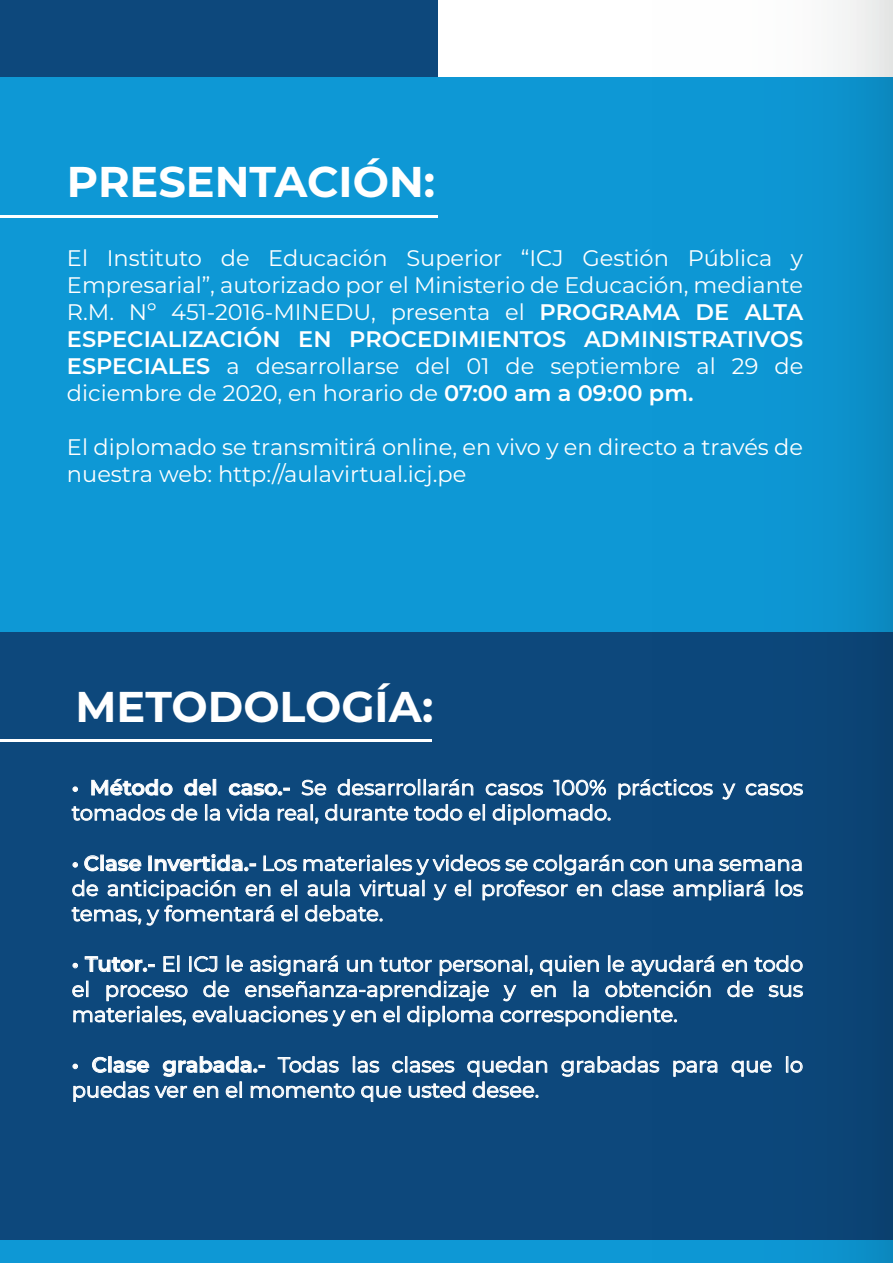
<style>
.page{position:relative;width:893px;height:1263px;background:#fff}
.page>*{position:absolute;margin:0;border:0;box-sizing:border-box;transform-origin:0 0}
.t1{font:700 43.05px "Montserrat";color:#fff}
.t2{font:22.5px/27px "Montserrat";color:#fff;text-align:justify}
.t3{font:21px/25.2px "Montserrat";color:#fff}
.s1{font-weight:600}
</style>
<div class="page">
<div style="left:0;top:0;width:437px;height:1263px;background:#0d487c"></div>
<div style="left:0;top:631px;width:893px;height:632px;background:#0d487c"></div>
<div style="left:0;top:77px;width:893px;height:554px;background:#0e98d5"></div>
<div style="left:0;top:1240px;width:893px;height:23px;background:#0e98d5"></div>
<svg style="left:548px;top:0;width:345px;height:1263px"></svg>
<svg style="left:73px;top:787px;width:5px;height:5px"></svg>
<svg style="left:91px;top:779px;width:82px;height:17px"></svg>
<svg style="left:184px;top:779px;width:27px;height:17px"></svg>
<svg style="left:229px;top:783px;width:61px;height:13px"></svg>
<svg style="left:302px;top:780px;width:24px;height:15px"></svg>
<svg style="left:338px;top:779px;width:135px;height:16px"></svg>
<svg style="left:486px;top:783px;width:57px;height:12px"></svg>
<svg style="left:553px;top:780px;width:53px;height:16px"></svg>
<svg style="left:618px;top:779px;width:95px;height:20px"></svg>
<svg style="left:722px;top:783px;width:13px;height:17px"></svg>
<svg style="left:746px;top:783px;width:57px;height:12px"></svg>
<svg style="left:72px;top:804px;width:93px;height:17px"></svg>
<svg style="left:171px;top:804px;width:26px;height:17px"></svg>
<svg style="left:205px;top:804px;width:15px;height:17px"></svg>
<svg style="left:226px;top:804px;width:43px;height:17px"></svg>
<svg style="left:278px;top:804px;width:40px;height:20px"></svg>
<svg style="left:325px;top:804px;width:83px;height:17px"></svg>
<svg style="left:414px;top:804px;width:48px;height:17px"></svg>
<svg style="left:469px;top:804px;width:16px;height:17px"></svg>
<svg style="left:493px;top:804px;width:117px;height:21px"></svg>
<svg style="left:73px;top:862px;width:5px;height:5px"></svg>
<svg style="left:84px;top:855px;width:15px;height:16px"></svg>
<div style="left:101px;top:855px;width:3px;height:16px;border:1px solid #fff"></div>
<svg style="left:106px;top:859px;width:35px;height:12px"></svg>
<div style="left:148px;top:856px;width:4px;height:15px;border:1px solid #fff"></div>
<svg style="left:155px;top:854px;width:101px;height:17px"></svg>
<svg style="left:263px;top:855px;width:34px;height:16px"></svg>
<svg style="left:675px;top:859px;width:38px;height:12px"></svg>
<svg style="left:719px;top:859px;width:83px;height:12px"></svg>
<svg style="left:281px;top:880px;width:16px;height:16px"></svg>
<svg style="left:673px;top:880px;width:91px;height:20px"></svg>
<svg style="left:776px;top:880px;width:27px;height:16px"></svg>
<svg style="left:72px;top:880px;width:202px;height:46px"></svg>
<svg style="left:281px;top:905px;width:16px;height:16px"></svg>
<svg style="left:304px;top:854px;width:363px;height:67px"></svg>
<svg style="left:722px;top:960px;width:25px;height:12px"></svg>
<svg style="left:754px;top:955px;width:49px;height:17px"></svg>
<svg style="left:727px;top:980px;width:26px;height:17px"></svg>
<svg style="left:768px;top:985px;width:35px;height:12px"></svg>
<svg style="left:72px;top:955px;width:642px;height:71px"></svg>
<svg style="left:73px;top:1064px;width:5px;height:5px"></svg>
<svg style="left:92px;top:1057px;width:15px;height:16px"></svg>
<div style="left:108px;top:1056px;width:3px;height:16px;border:1px solid #fff"></div>
<svg style="left:113px;top:1060px;width:36px;height:13px"></svg>
<svg style="left:561px;top:1056px;width:98px;height:21px"></svg>
<svg style="left:673px;top:1061px;width:44px;height:16px"></svg>
<svg style="left:732px;top:1061px;width:40px;height:16px"></svg>
<svg style="left:786px;top:1056px;width:17px;height:17px"></svg>
<svg style="left:73px;top:1081px;width:76px;height:21px"></svg>
<svg style="left:155px;top:1056px;width:392px;height:46px"></svg>
<hr style="left:0;top:215px;width:437px;height:2px;background:#fff">
<hr style="left:0;top:739px;width:432px;height:3px;background:#fff">
<h1 class="t1" style="left:67px;top:150px;width:370px">PRESENTACIÓN:</h1>
<p class="t2" style="left:67px;top:244px;width:738px">El Instituto de Educación Superior “ICJ Gestión Pública y Empresarial”, autorizado por el Ministerio de Educación, mediante R.M. Nº 451-2016-MINEDU, presenta el <span class="s1">PROGRAMA DE ALTA ESPECIALIZACIÓN EN PROCEDIMIENTOS ADMINISTRATIVOS ESPECIALES</span> a desarrollarse del 01 de septiembre al 29 de diciembre de 2020, en horario de <span class="s1">07:00 am a 09:00 pm.</span></p>
<p class="t2" style="left:67px;top:433px;width:738px">El diplomado se transmitirá online, en vivo y en directo a través de nuestra web: http://aulavirtual.icj.pe</p>
<h1 class="t1" style="left:75px;top:675px;width:359px">METODOLOGÍA:</h1>
<p class="t3" style="left:72px;top:774px;width:733px"><span class="s1">• Método del caso.-</span> Se desarrollarán casos 100% prácticos y casos tomados de la vida real, durante todo el diplomado.</p>
<p class="t3" style="left:72px;top:850px;width:733px;text-align:justify"><span class="s1">• Clase Invertida.-</span> Los materiales y videos se colgarán con una semana de anticipación en el aula virtual y el profesor en clase ampliará los temas, y fomentará el debate.</p>
<p class="t3" style="left:72px;top:951px;width:733px;text-align:justify"><span class="s1">• Tutor.-</span> El ICJ le asignará un tutor personal, quien le ayudará en todo el proceso de enseñanza-aprendizaje y en la obtención de sus materiales, evaluaciones y en el diploma correspondiente.</p>
<p class="t3" style="left:72px;top:1051px;width:733px"><span class="s1">• Clase grabada.-</span> Todas las clases quedan grabadas para que lo puedas ver en el momento que usted desee.</p>
</div>
